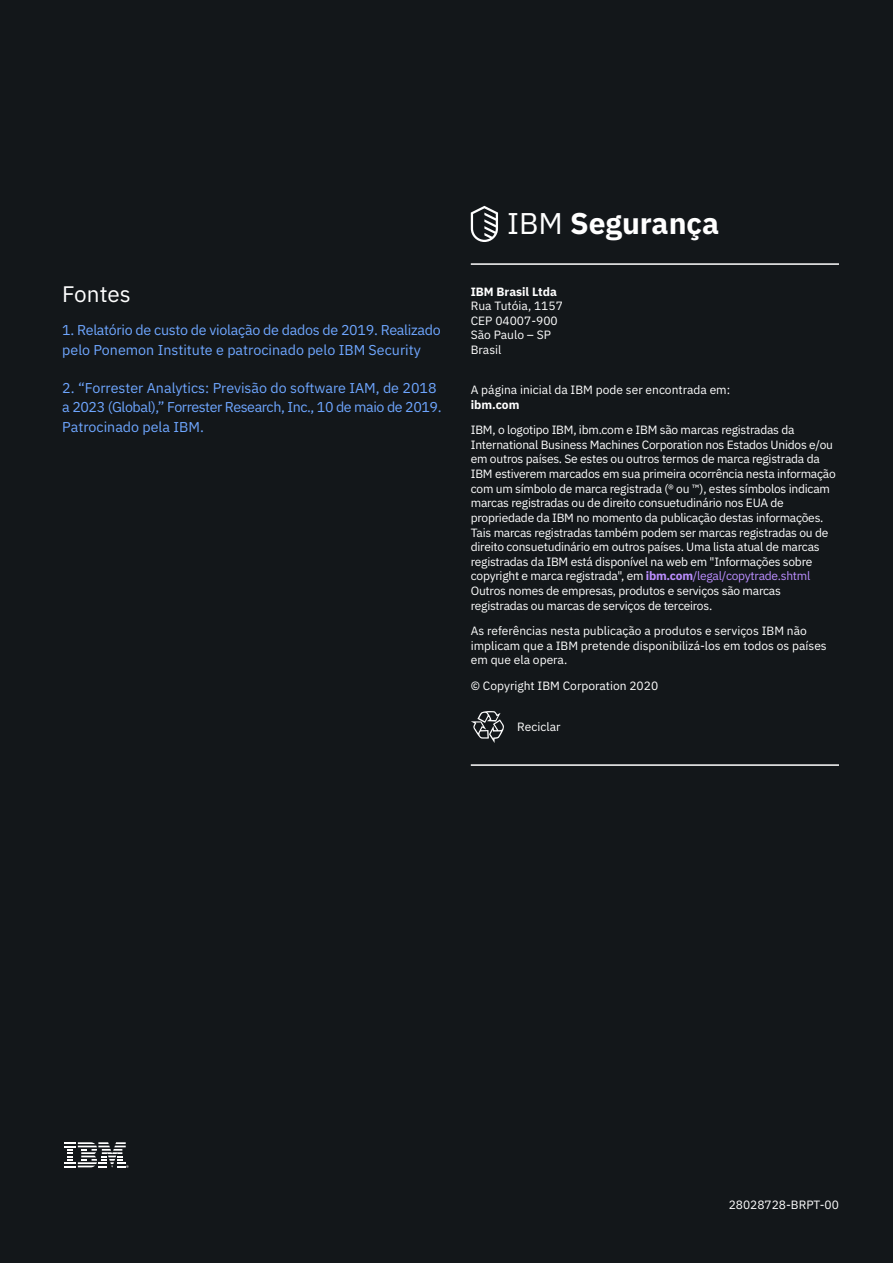
<style>
.page{position:relative;width:893px;height:1263px;background:#13171a}
.page>*{position:absolute;margin:0;border:0;box-sizing:border-box;transform-origin:0 0}
.IBMlogo{font:700 30px "IBM Plex Sans";color:#fff}
.Subheadwhite{font:22.5px "IBM Plex Sans";color:#fff}
.Note{font:14.25px/19.5px "IBM Plex Sans";letter-spacing:-.005em;color:#6ea6ff}
.Legaltext{font:12px/14.7px "IBM Plex Sans";letter-spacing:-.02em;color:#fff}
.Legaltext-2{font:12px/14.7px "IBM Plex Sans";color:#fff}
.Legaltextnospace{font:12px "IBM Plex Sans";color:#fff}
.Legaltext-3{font:700 12px "IBM Plex Sans";color:#fff}
.Docnumber{font:12px "IBM Plex Sans";color:#fff}
.t1{font:6.75px "Myriad Pro";color:#fff}
.s1{font-weight:400}
.s2{font-weight:700;color:#bb8eff}
.s3{color:#bb8eff}
</style>
<div class="page">
<svg style="left:471px;top:711px;width:33px;height:32px"></svg>
<svg style="left:471px;top:206px;width:27px;height:36px"></svg>
<svg style="left:64px;top:1142px;width:62px;height:25px"></svg>
<hr style="left:471px;top:263px;width:368px;height:2px;background:#fff">
<hr style="left:471px;top:764px;width:368px;height:2px;background:#fff">
<p class="Subheadwhite" style="left:62px;top:277px;width:70px">Fontes</p>
<p class="Note" style="left:62px;top:319px;width:380px">1. Relatório de custo de violação de dados de 2019. Realizado pelo Ponemon Institute e patrocinado pelo IBM Security</p>
<p class="Note" style="left:62px;top:377px;width:381px">2. “Forrester Analytics: Previsão do software IAM, de 2018 a 2023 (Global),” Forrester Research, Inc., 10 de maio de 2019.<br>Patrocinado pela IBM.</p>
<p class="IBMlogo" style="left:507px;top:200px;width:214px"><span class="s1">IBM</span> Segurança</p>
<p class="Legaltext-3" style="left:471px;top:282px;width:88px">IBM Brasil Ltda</p>
<p class="Legaltext-2" style="left:471px;top:298px;width:94px">Rua Tutóia, 1157</p>
<p class="Legaltext-2" style="left:471px;top:312px;width:88px">CEP 04007-900</p>
<p class="Legaltext-2" style="left:471px;top:327px;width:82px">São Paulo – SP</p>
<p class="Legaltext" style="left:471px;top:341px;width:32px">Brasil</p>
<p class="Legaltextnospace" style="left:471px;top:381px;width:261px">A página inicial da IBM pode ser encontrada em:</p>
<p class="Legaltext-3" style="left:471px;top:395px;width:50px">ibm.com</p>
<p class="Legaltext" style="left:471px;top:421px;width:366px">IBM, o logotipo IBM, ibm.com e IBM são marcas registradas da International Business Machines Corporation nos Estados Unidos e/ou em outros países. Se estes ou outros termos de marca registrada da IBM estiverem marcados em sua primeira ocorrência nesta informação com um símbolo de marca registrada (® ou ™), estes símbolos indicam marcas registradas ou de direito consuetudinário nos EUA de propriedade da IBM no momento da publicação destas informações.<br>Tais marcas registradas também podem ser marcas registradas ou de direito consuetudinário em outros países. Uma lista atual de marcas registradas da IBM está disponível na web em "Informações sobre copyright e marca registrada", em <span class="s2">ibm.com</span><span class="s3">/legal/copytrade.shtml </span>Outros nomes de empresas, produtos e serviços são marcas registradas ou marcas de serviços de terceiros.</p>
<p class="Legaltext-2" style="left:471px;top:622px;width:358px">As referências nesta publicação a produtos e serviços IBM não implicam que a IBM pretende disponibilizá-los em todos os países em que ela opera.</p>
<p class="Legaltext-2" style="left:471px;top:677px;width:189px">© Copyright IBM Corporation 2020</p>
<p class="Legaltext-2" style="left:517px;top:718px;width:45px">Reciclar</p>
<p class="t1" style="left:126px;top:1163px;width:4px">®</p>
<p class="Docnumber" style="left:729px;top:1195px;width:112px">28028728-BRPT-00</p>
</div>
